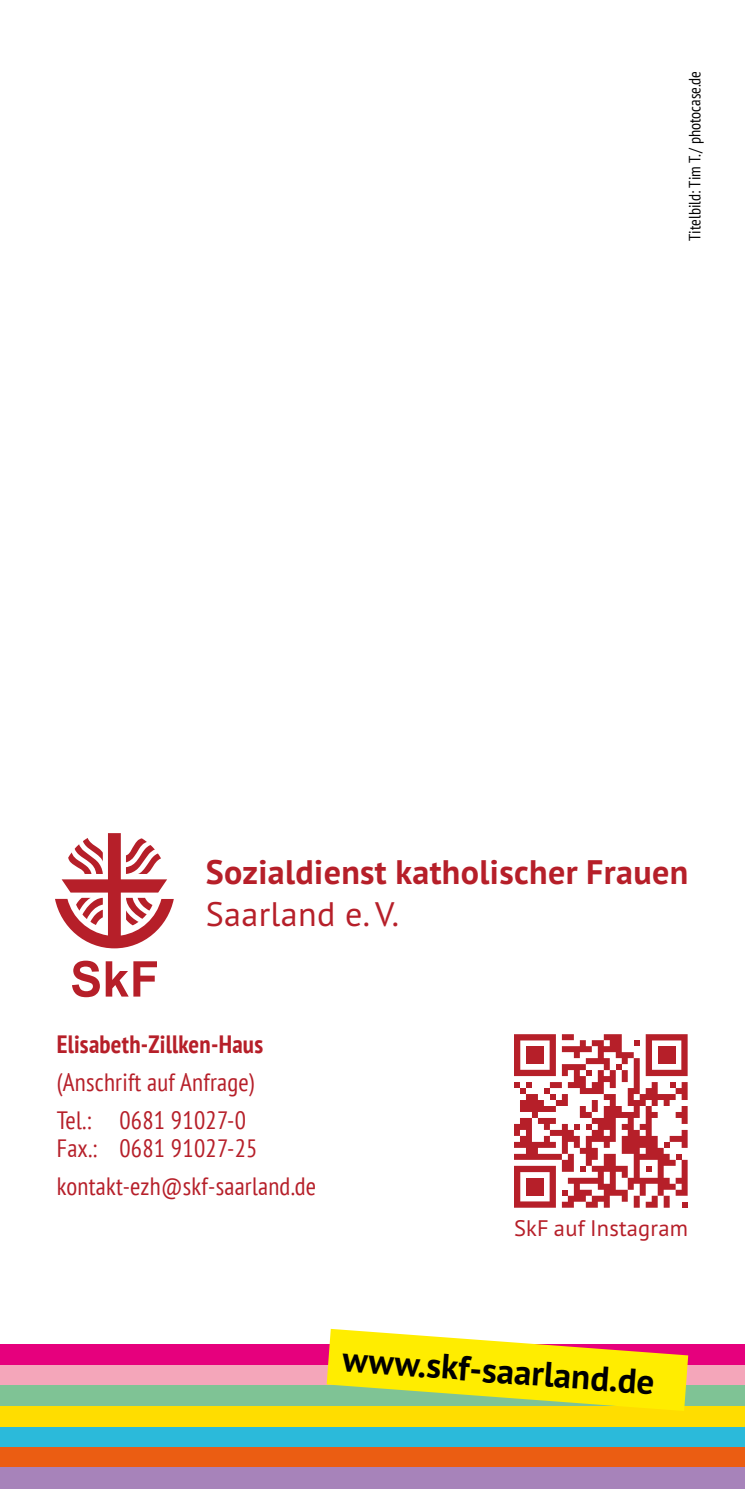
<style>
.page{position:relative;width:745px;height:1489px;background:#fff}
.page>*{position:absolute;margin:0;border:0;box-sizing:border-box;transform-origin:0 0}
.t1{font:700 35px "PT Sans Pro";color:#000}
.t2{font:700 34px "PT Sans Pro";letter-spacing:.01em;color:#b61f29}
.t3{font:34px "PT Sans Pro";letter-spacing:.01em;color:#b61f29}
.t4{font:condensed 25px/38px "PT Sans";letter-spacing:.01em;color:#b61f29}
.t5{font:700 condensed 25px "PT Sans";letter-spacing:.01em;color:#b61f29}
.t6{font:22.5px "PT Sans Pro";letter-spacing:.01em;color:#b61f29}
.t7{font:condensed 16.25px "PT Sans";color:#000}
</style>
<div class="page">
<div style="left:0;top:1364px;width:744px;height:21px;background:#f4a6ba"></div>
<div style="left:0;top:1385px;width:744px;height:20px;background:#7fc395"></div>
<div style="left:0;top:1343px;width:744px;height:21px;background:#e6007d"></div>
<div style="left:0;top:1426px;width:744px;height:20px;background:#2bbada"></div>
<div style="left:0;top:1405px;width:744px;height:21px;background:#fd0"></div>
<div style="left:0;top:1446px;width:744px;height:21px;background:#eb5d12"></div>
<div style="left:0;top:1467px;width:744px;height:21px;background:#a783ba"></div>
<svg style="left:72px;top:960px;width:28px;height:37px"></svg>
<svg style="left:106px;top:961px;width:51px;height:35px"></svg>
<svg style="left:55px;top:833px;width:119px;height:115px"></svg>
<svg style="left:326px;top:1328px;width:361px;height:82px"></svg>
<svg style="left:514px;top:1034px;width:173px;height:173px"></svg>
<div style="left:525px;top:1046px;width:18px;height:18px;background:#b61f29"></div>
<div style="left:657px;top:1046px;width:18px;height:18px;background:#b61f29"></div>
<div style="left:525px;top:1177px;width:18px;height:18px;background:#b61f29"></div>
<p class="t7" style="left:683px;top:241px;width:171px;rotate:-90deg">Titelbild: Tim T. / photocase.de</p>
<h2 class="t2" style="left:206px;top:850px;width:483px">Sozialdienst katholischer Frauen</h2>
<h2 class="t3" style="left:206px;top:892px;width:194px">Saarland e. V.</h2>
<p class="t5" style="left:57px;top:1027px;width:208px">Elisabeth-Zillken-Haus</p>
<p class="t4" style="left:57px;top:1062px;width:200px">(Anschrift auf Anfrage)<br>Tel.: 0681 91027-0</p>
<p class="t4" style="left:57px;top:1128px;width:261px">Fax.: 0681 91027-25 kontakt-ezh@skf-saarland.de</p>
<p class="t6" style="left:513px;top:1213px;width:175px">SkF auf Instagram</p>
<h1 class="t1" style="left:344px;top:1336px;width:314px;rotate:4deg">www.skf-saarland.de</h1>
</div>
